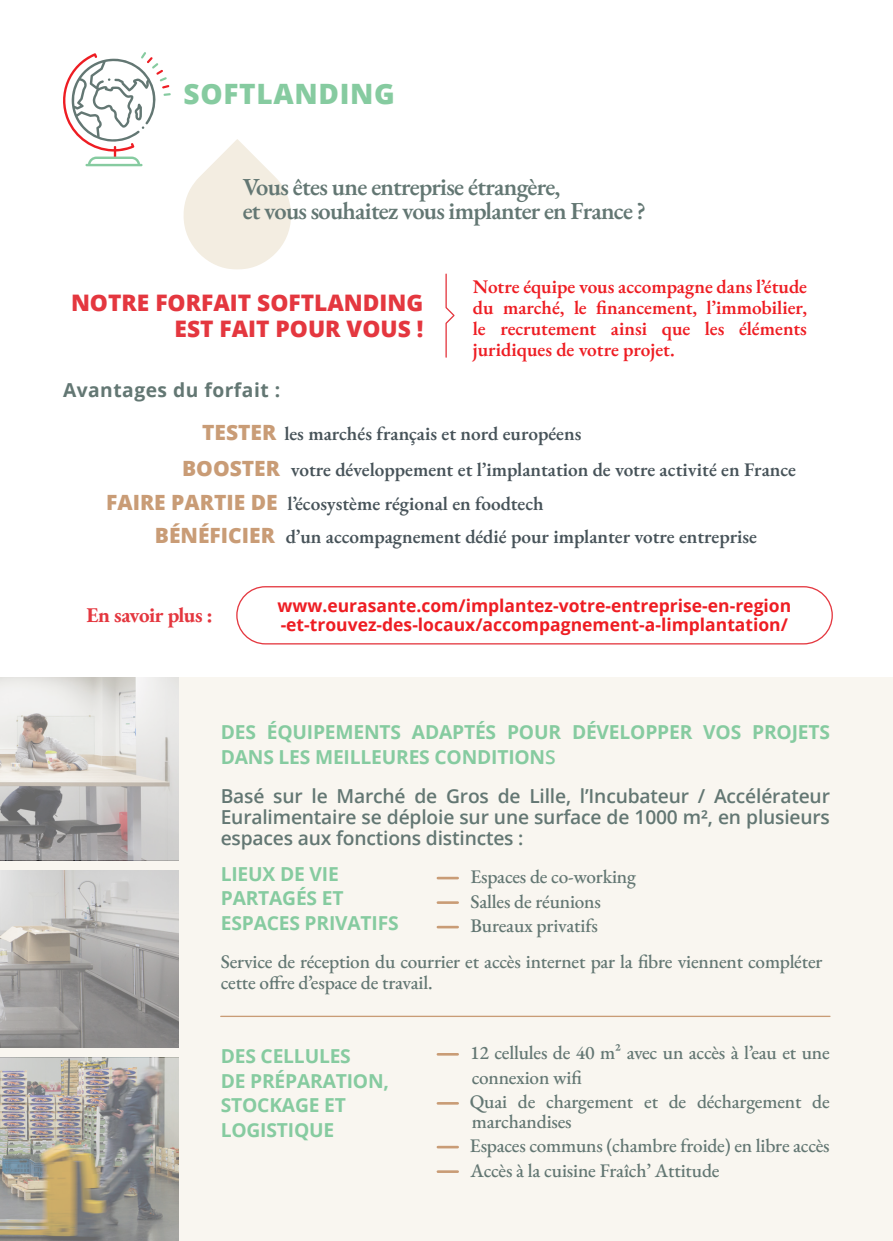
<style>
.page{position:relative;width:893px;height:1241px;background:#fff}
.page>*{position:absolute;margin:0;border:0;box-sizing:border-box;transform-origin:0 0}
.t1{font:800 28px "Open Sans";letter-spacing:.025em;color:#86cba0}
.t2{font:600 24.5px/24.5px "EB Garamond";letter-spacing:-.03em;color:#637773}
.t3{font:800 22.75px/26.2px "Open Sans";color:#e4373f;text-align:right}
.t4{font:700 21px "EB Garamond";letter-spacing:-.02em;color:#e4373f}
.t5{font:500 19.25px/24.5px "EB Garamond";letter-spacing:-.01em;color:#637773}
.t6{font:600 19.25px/36.1px "EB Garamond";color:#475359}
.t7{font:700 19.25px/24.5px "Open Sans";letter-spacing:-.01em;color:#86cba0}
.t8{font:600 19.25px/21px "Open Sans";letter-spacing:-.01em;color:#637773;text-align:justify}
.t9{font:600 19.25px/21px "EB Garamond";color:#ee1d23;text-align:justify}
.t10{font:700 19.25px "Open Sans";letter-spacing:.025em;color:#637773}
.t11{font:700 17.5px/19.2px "Open Sans";color:#ee1d23}
.s1{font-family:"Open Sans";font-weight:800;font-size:21px;color:#c99c76}
.s2{font-weight:600}
</style>
<div class="page">
<div style="left:0;top:677px;width:893px;height:563px;background:#f9f6f0"></div>
<div style="left:236px;top:586px;width:597px;height:58px;border:1px solid #e4373f;border-radius:29px"></div>
<hr style="left:438px;top:876px;width:20px;height:3px;background:#c99c76">
<hr style="left:438px;top:901px;width:20px;height:2px;background:#c99c76">
<hr style="left:438px;top:925px;width:20px;height:3px;background:#c99c76">
<hr style="left:438px;top:1052px;width:20px;height:3px;background:#c99c76">
<hr style="left:438px;top:1101px;width:20px;height:3px;background:#c99c76">
<hr style="left:438px;top:1145px;width:20px;height:3px;background:#c99c76">
<hr style="left:438px;top:1170px;width:20px;height:2px;background:#c99c76">
<hr style="left:221px;top:1015px;width:609px;height:1px;background:#c99c76">
<svg style="left:183px;top:139px;width:108px;height:130px"></svg>
<svg style="left:445px;top:273px;width:10px;height:85px"></svg>
<svg style="left:63px;top:52px;width:108px;height:114px"></svg>
<img style="left:0;top:1057px;width:179px;height:183px">
<svg style="left:0;top:870px;width:179px;height:177px"></svg>
<svg style="left:0;top:677px;width:179px;height:183px"></svg>
<h1 class="t1" style="left:184px;top:72px;width:213px">SOFTLANDING</h1>
<p class="t2" style="left:243px;top:174px;width:405px">Vous êtes une entreprise étrangère,<br>et vous souhaitez vous implanter en France ?</p>
<p class="t3" style="left:71px;top:288px;width:354px">NOTRE FORFAIT SOFTLANDING<br>EST FAIT POUR VOUS !</p>
<p class="t9" style="left:473px;top:276px;width:336px">Notre équipe vous accompagne dans l’étude du marché, le financement, l’immobilier, le recrutement ainsi que les éléments juridiques de votre projet.</p>
<p class="t10" style="left:63px;top:376px;width:219px">Avantages du forfait :</p>
<p class="t6" style="left:182px;top:415px;width:615px;text-indent:20px"><span class="s1">TESTER</span> les marchés français et nord européens<br><span class="s1">BOOSTER</span> votre développement et l’implantation de votre activité en France</p>
<p class="t6" style="left:155px;top:486px;width:604px;line-height:33.4px;text-indent:-49px"><span class="s1">FAIRE PARTIE DE</span> l’écosystème régional en foodtech<br><span class="s1">BÉNÉFICIER</span> d’un accompagnement dédié pour implanter votre entreprise</p>
<p class="t4" style="left:87px;top:601px;width:128px">En savoir plus :</p>
<p class="t11" style="left:277px;top:595px;width:515px">www.eurasante.com/implantez-votre-entreprise-en-region -et-trouvez-des-locaux/accompagnement-a-limplantation/</p>
<p class="t7" style="left:221px;top:719px;width:611px">DES ÉQUIPEMENTS ADAPTÉS POUR DÉVELOPPER VOS PROJETS<br>DANS LES MEILLEURES CONDITION<span class="s2">S</span></p>
<p class="t8" style="left:221px;top:784px;width:611px">Basé sur le Marché de Gros de Lille, l’Incubateur / Accélérateur Euralimentaire se déploie sur une surface de 1000 m², en plusieurs espaces aux fonctions distinctes :</p>
<p class="t7" style="left:221px;top:861px;width:179px">LIEUX DE VIE<br>PARTAGÉS ET<br>ESPACES PRIVATIFS</p>
<p class="t5" style="left:471px;top:864px;width:167px">Espaces de co-working<br>Salles de réunions<br>Bureaux privatifs</p>
<p class="t5" style="left:221px;top:950px;width:603px;line-height:21px">Service de réception du courrier et accès internet par la fibre viennent compléter cette offre d’espace de travail.</p>
<p class="t7" style="left:221px;top:1043px;width:170px">DES CELLULES<br>DE PRÉPARATION,<br>STOCKAGE ET<br>LOGISTIQUE</p>
<p class="t5" style="left:470px;top:1040px;width:362px">12 cellules de 40 m² avec un accès à l’eau et une connexion wifi<br>Quai de chargement et de déchargement de</p>
<p class="t5" style="left:470px;top:1108px;width:361px">marchandises<br>Espaces communs (chambre froide) en libre accès<br>Accès à la cuisine Fraîch’ Attitude</p>
</div>
